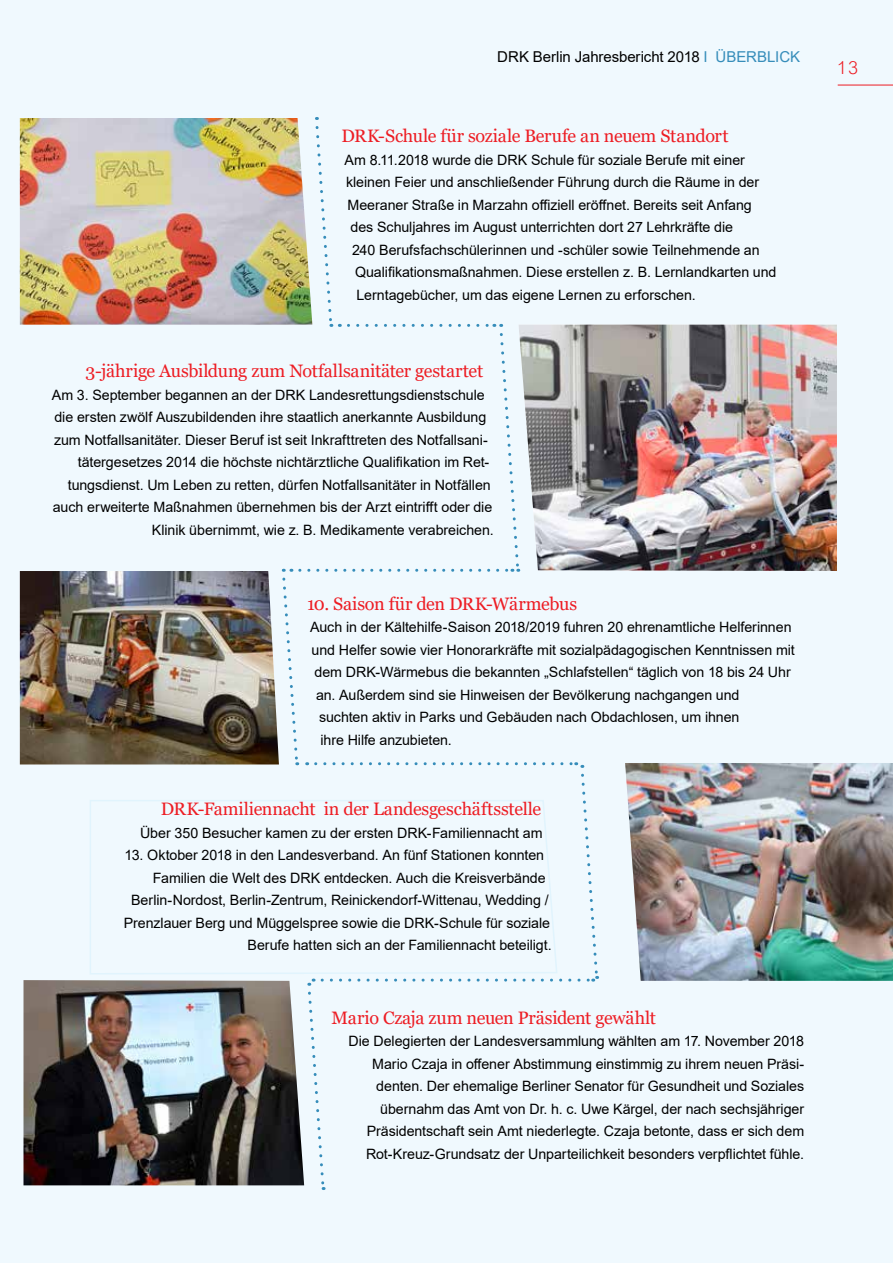
<style>
.page{position:relative;width:893px;height:1263px;background:#f0f9fe}
.page>*{position:absolute;margin:0;border:0;box-sizing:border-box;transform-origin:0 0}
.t1{font:18px "Georgia";letter-spacing:-.015em;color:#ed1d24}
.t2{font:300 18px "Arial Nova";color:#ed1d24}
.t3{font:15px "Arial";letter-spacing:-.005em;color:#000}
.t4{font:14.25px/22.5px "Arial";letter-spacing:-.005em;color:#000;text-align:right}
.s1{color:#368dba}
</style>
<div class="page">
<img style="left:24px;top:980px;width:257px;height:205px">
<img style="left:20px;top:118px;width:261px;height:207px">
<img style="left:20px;top:571px;width:259px;height:193px">
<img style="left:600px;top:325px;width:237px;height:246px">
<img style="left:625px;top:763px;width:268px;height:218px">
<div style="left:89px;top:799px;width:192px;height:176px;background:#f0f9fe"></div>
<svg style="left:281px;top:117px;width:319px;height:1073px"></svg>
<hr style="left:838px;top:85px;width:55px;height:1px;background:#ed1d24">
<p class="t3" style="left:497px;top:46px;width:304px">DRK Berlin Jahresbericht 2018 <span class="s1">I ÜBERBLICK</span></p>
<p class="t1" style="left:341px;top:125px;width:389px">DRK-Schule für soziale Berufe an neuem Standort</p>
<p class="t4" style="left:344px;top:148px;width:402px">Am 8.11.2018 wurde die DRK Schule für soziale Berufe mit einer</p>
<p class="t4" style="left:346px;top:171px;width:415px">kleinen Feier und anschließender Führung durch die Räume in der</p>
<p class="t4" style="left:347px;top:193px;width:406px">Meeraner Straße in Marzahn offiziell eröffnet. Bereits seit Anfang</p>
<p class="t4" style="left:350px;top:216px;width:384px">des Schuljahres im August unterrichten dort 27 Lehrkräfte die</p>
<p class="t4" style="left:352px;top:238px;width:409px">240 Berufsfachschülerinnen und -schüler sowie Teilnehmende an</p>
<p class="t4" style="left:355px;top:261px;width:423px">Qualifikationsmaßnahmen. Diese erstellen z. B. Lernlandkarten und</p>
<p class="t4" style="left:356px;top:283px;width:341px">Lerntagebücher, um das eigene Lernen zu erforschen.</p>
<p class="t1" style="left:85px;top:360px;width:399px">3-jährige Ausbildung zum Notfallsanitäter gestartet</p>
<p class="t4" style="left:52px;top:383px;width:435px">Am 3. September begannen an der DRK Landesrettungsdienstschule</p>
<p class="t4" style="left:55px;top:406px;width:433px">die ersten zwölf Auszubildenden ihre staatlich anerkannte Ausbildung</p>
<p class="t4" style="left:54px;top:428px;width:435px">zum Notfallsanitäter. Dieser Beruf ist seit Inkrafttreten des Notfallsani-</p>
<p class="t4" style="left:78px;top:451px;width:413px">tätergesetzes 2014 die höchste nichtärztliche Qualifikation im Ret-</p>
<p class="t4" style="left:68px;top:473px;width:424px">tungsdienst. Um Leben zu retten, dürfen Notfallsanitäter in Notfällen</p>
<p class="t4" style="left:53px;top:496px;width:441px">auch erweiterte Maßnahmen übernehmen bis der Arzt eintrifft oder die</p>
<p class="t4" style="left:152px;top:518px;width:343px">Klinik übernimmt, wie z. B. Medikamente verabreichen.</p>
<p class="t1" style="left:307px;top:592px;width:272px">10. Saison für den DRK-Wärmebus</p>
<p class="t4" style="left:310px;top:616px;width:483px">Auch in der Kältehilfe-Saison 2018/2019 fuhren 20 ehrenamtliche Helferinnen</p>
<p class="t4" style="left:312px;top:638px;width:485px">und Helfer sowie vier Honorarkräfte mit sozialpädagogischen Kenntnissen mit</p>
<p class="t4" style="left:315px;top:661px;width:478px">dem DRK-Wärmebus die bekannten „Schlafstellen“ täglich von 18 bis 24 Uhr</p>
<p class="t4" style="left:316px;top:683px;width:425px">an. Außerdem sind sie Hinweisen der Bevölkerung nachgangen und</p>
<p class="t4" style="left:319px;top:706px;width:422px">suchten aktiv in Parks und Gebäuden nach Obdachlosen, um ihnen</p>
<p class="t4" style="left:321px;top:728px;width:133px">ihre Hilfe anzubieten.</p>
<p class="t1" style="left:161px;top:798px;width:382px">DRK-Familiennacht in der Landesgeschäftsstelle</p>
<p class="t4" style="left:140px;top:821px;width:404px">Über 350 Besucher kamen zu der ersten DRK-Familiennacht am</p>
<p class="t4" style="left:125px;top:844px;width:421px">13. Oktober 2018 in den Landesverband. An fünf Stationen konnten</p>
<p class="t4" style="left:153px;top:866px;width:394px">Familien die Welt des DRK entdecken. Auch die Kreisverbände</p>
<p class="t4" style="left:131px;top:889px;width:419px">Berlin-Nordost, Berlin-Zentrum, Reinickendorf-Wittenau, Wedding /</p>
<p class="t4" style="left:124px;top:911px;width:428px">Prenzlauer Berg und Müggelspree sowie die DRK-Schule für soziale</p>
<p class="t4" style="left:248px;top:934px;width:306px">Berufe hatten sich an der Familiennacht beteiligt.</p>
<p class="t1" style="left:332px;top:1007px;width:326px">Mario Czaja zum neuen Präsident gewählt</p>
<p class="t4" style="left:348px;top:1030px;width:457px">Die Delegierten der Landesversammlung wählten am 17. November 2018<br>Mario Czaja in offener Abstimmung einstimmig zu ihrem neuen Präsi&shy;denten. Der ehemalige Berliner Senator für Gesundheit und Soziales übernahm das Amt von Dr. h. c. Uwe Kärgel, der nach sechsjähriger Präsidentschaft sein Amt niederlegte. Czaja betonte, dass er sich dem Rot-Kreuz-Grundsatz der Unparteilichkeit besonders verpflichtet fühle.</p>
<p class="t2" style="left:837px;top:57px;width:23px">13</p>
</div>
